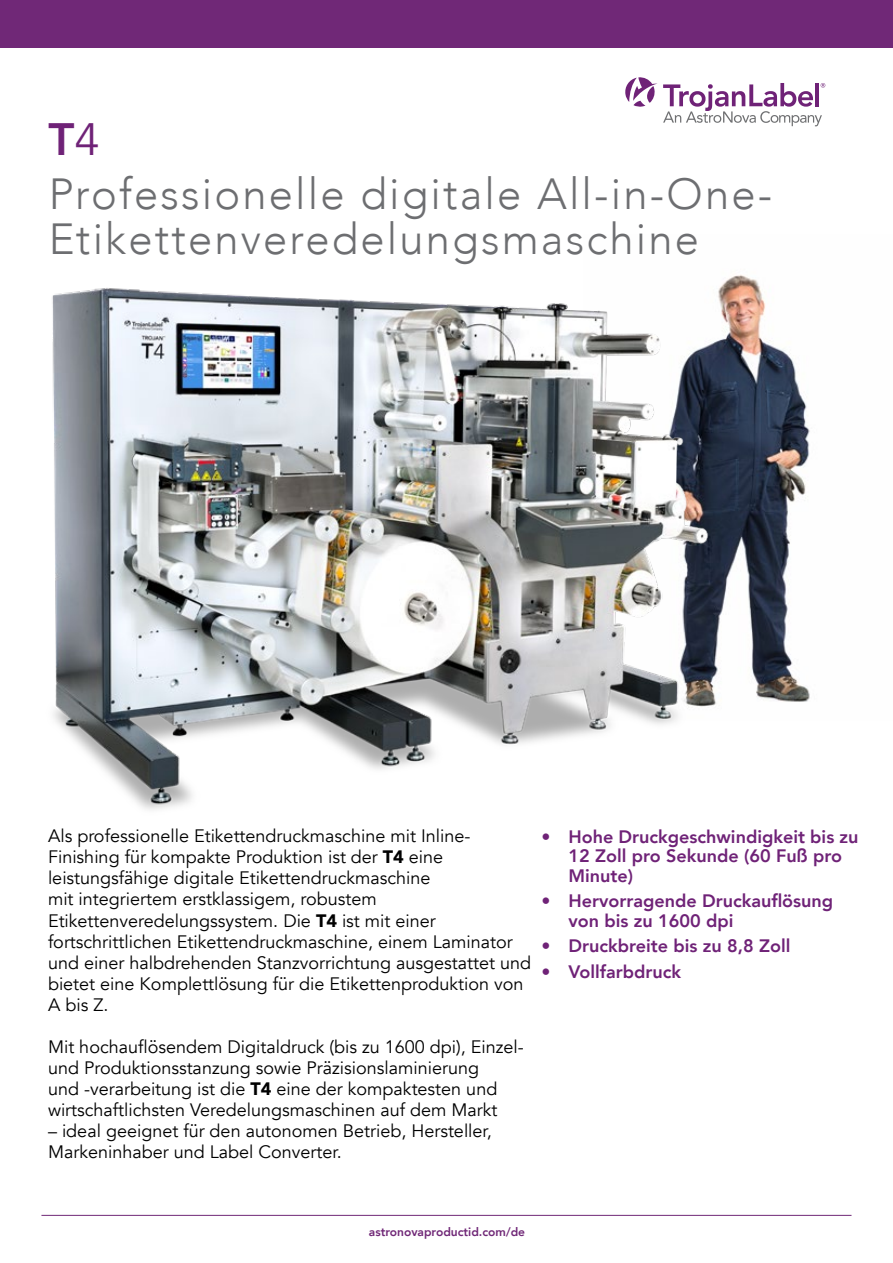
<style>
.page{position:relative;width:893px;height:1263px;background:#fff}
.page>*{position:absolute;margin:0;border:0;box-sizing:border-box;transform-origin:0 0}
.t1{font:800 45.3px "Avenir";color:#6f2277}
.t2{font:300 43.5px/45px "Avenir";letter-spacing:.05em;color:#6d6e71}
.t3{font:18px/21px "Avenir";color:#000}
.t4{font:800 18px/19.5px "Avenir";color:#6f2277}
.t5{font:800 12px "Avenir";color:#702877}
.s1{font-weight:400}
.s2{font-weight:900}
</style>
<div class="page">
<img style="left:752px;top:279px;width:58px;height:423px">
<hr style="left:41px;top:1215px;width:810px;height:1px;background:#702877">
<div style="left:0;top:0;width:893px;height:48px;background:#702877"></div>
<svg style="left:625px;top:77px;width:200px;height:49px"></svg>
<img style="left:52px;top:275px;width:700px;height:535px">
<h1 class="t1" style="left:49px;top:104px;width:53px">T<span class="s1">4</span></h1>
<h2 class="t2" style="left:48px;top:172px;width:726px">Professionelle digitale All-in-One-<br>Etikettenveredelungsmaschine</h2>
<p class="t3" style="left:48px;top:826px;width:484px">Als professionelle Etikettendruckmaschine mit Inline-Finishing für kompakte Produktion ist der <span class="s2">T4</span> eine leistungsfähige digitale Etikettendruckmaschine<br>mit integriertem erstklassigem, robustem Etikettenveredelungssystem. Die <span class="s2">T4</span> ist mit einer fortschrittlichen Etikettendruckmaschine, einem Laminator und einer halbdrehenden Stanzvorrichtung ausgestattet und bietet eine Komplettlösung für die Etikettenproduktion von A bis Z.</p>
<p class="t3" style="left:48px;top:1036px;width:477px">Mit hochauflösendem Digitaldruck (bis zu 1600 dpi), Einzel&shy;und Produktionsstanzung sowie Präzisionslaminierung<br>und -verarbeitung ist die <span class="s2">T4</span> eine der kompaktesten und wirtschaftlichsten Veredelungsmaschinen auf dem Markt</p>
<p class="t3" style="left:48px;top:1120px;width:445px">– ideal geeignet für den autonomen Betrieb, Hersteller,<br>Markeninhaber und Label Converter.</p>
<p class="t4" style="left:568px;top:826px;width:292px;text-indent:-27px">• Hohe Druckgeschwindigkeit bis zu<br>12 Zoll pro Sekunde (60 Fuß pro<br>Minute)</p>
<p class="t4" style="left:568px;top:891px;width:266px;text-indent:-27px">• Hervorragende Druckauflösung von bis zu 1600 dpi</p>
<p class="t4" style="left:541px;top:936px;width:251px">• Druckbreite bis zu 8,8 Zoll</p>
<p class="t4" style="left:541px;top:961px;width:141px">• Vollfarbdruck</p>
<p class="t5" style="left:369px;top:1222px;width:158px">astronovaproductid.com/de</p>
</div>
